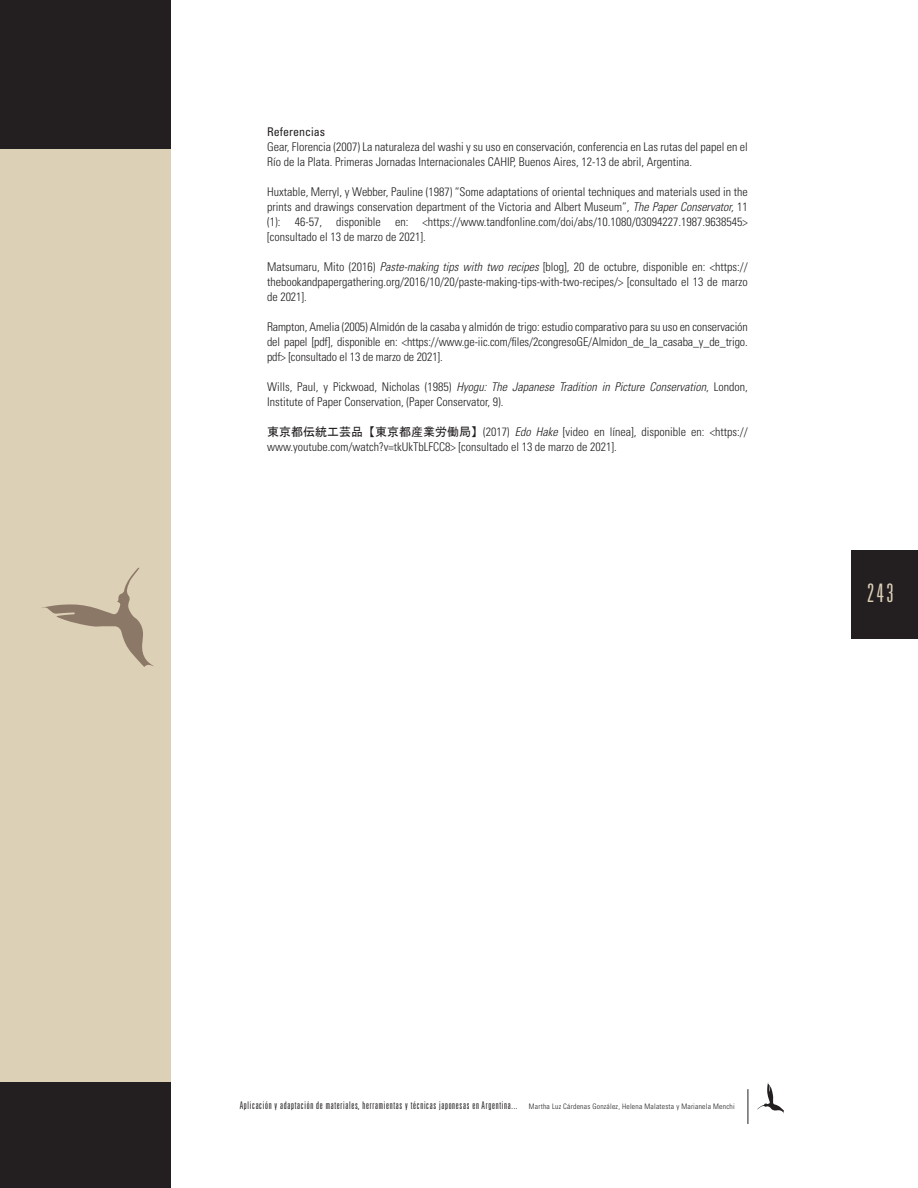
<style>
.page{position:relative;width:918px;height:1188px;background:#fff}
.page>*{position:absolute;margin:0;border:0;box-sizing:border-box;transform-origin:0 0}
.t1{font:300 ultra-condensed 25.5px "Univers LT Std";color:#dcd0b7}
.t2{font:300 condensed 12px/15px "Univers LT Std";color:#231f20}
.t3{font:condensed 12px "Univers LT Std";color:#231f20}
.t4{font:300 ultra-condensed 10.5px "Univers LT Std";letter-spacing:.07em;color:#231f20}
.s1{font-style:italic}
.s2{font-family:"MS Gothic";font-weight:400;font-stretch:normal}
.s3{font-stretch:condensed;font-size:7.5px}
</style>
<div class="page">
<hr style="left:748px;top:1089px;width:1px;height:35px;background:#231f20">
<div style="left:851px;top:550px;width:67px;height:88px;background:#231f20"></div>
<svg style="left:757px;top:1082px;width:27px;height:32px"></svg>
<div style="left:0;top:0;width:170px;height:1188px;background:#231f20"></div>
<div style="left:0;top:149px;width:170px;height:933px;background:#dcd0b7"></div>
<svg style="left:42px;top:568px;width:112px;height:99px"></svg>
<p class="t3" style="left:267px;top:124px;width:59px">Referencias</p>
<p class="t2" style="left:267px;top:140px;width:482px">Gear, Florencia (2007) La naturaleza del washi y su uso en conservación, conferencia en Las rutas del papel en el<br>Río de la Plata. Primeras Jornadas Internacionales CAHIP, Buenos Aires, 12-13 de abril, Argentina.</p>
<p class="t2" style="left:267px;top:185px;width:482px;text-align:justify">Huxtable, Merryl, y Webber, Pauline (1987) “Some adaptations of oriental techniques and materials used in the prints and drawings conservation department of the Victoria and Albert Museum”, <span class="s1">The Paper Conservator,</span> 11 (1): 46-57, disponible en: &lt;https://www.tandfonline.com/doi/abs/10.1080/03094227.1987.9638545&gt; [consultado el 13 de marzo de 2021].</p>
<p class="t2" style="left:267px;top:260px;width:482px;text-align:justify">Matsumaru, Mito (2016) <span class="s1">Paste-making tips with two recipes</span> [blog], 20 de octubre, disponible en: &lt;https:// thebookandpapergathering.org/2016/10/20/paste-making-tips-with-two-recipes/&gt; [consultado el 13 de marzo de 2021].</p>
<p class="t2" style="left:267px;top:320px;width:482px;text-align:justify">Rampton, Amelia (2005) Almidón de la casaba y almidón de trigo: estudio comparativo para su uso en conservación del papel [pdf], disponible en: &lt;https://www.ge-iic.com/files/2congresoGE/Almidon_de_la_casaba_y_de_trigo. pdf&gt; [consultado el 13 de marzo de 2021].</p>
<p class="t2" style="left:267px;top:380px;width:482px">Wills, Paul, y Pickwoad, Nicholas (1985) <span class="s1">Hyogu: The Japanese Tradition in Picture Conservation</span>, London,<br>Institute of Paper Conservation, (Paper Conservator, 9).</p>
<p class="t2" style="left:267px;top:425px;width:482px"><span class="s2">東京都伝統工芸品【東京都産業労働局】</span>(2017) <span class="s1">Edo Hake</span> [video en línea], disponible en: &lt;https:// www.youtube.com/watch?v=tkUkTbLFCC8&gt; [consultado el 13 de marzo de 2021].</p>
<h1 class="t1" style="left:867px;top:579px;width:28px">243</h1>
<p class="t4" style="left:240px;top:1100px;width:496px">Aplicación y adaptación de materiales, herramientas y técnicas japonesas en Argentina... <span class="s3">Martha Luz Cárdenas González, Helena Malatesta y Marianela Menchi</span></p>
</div>
